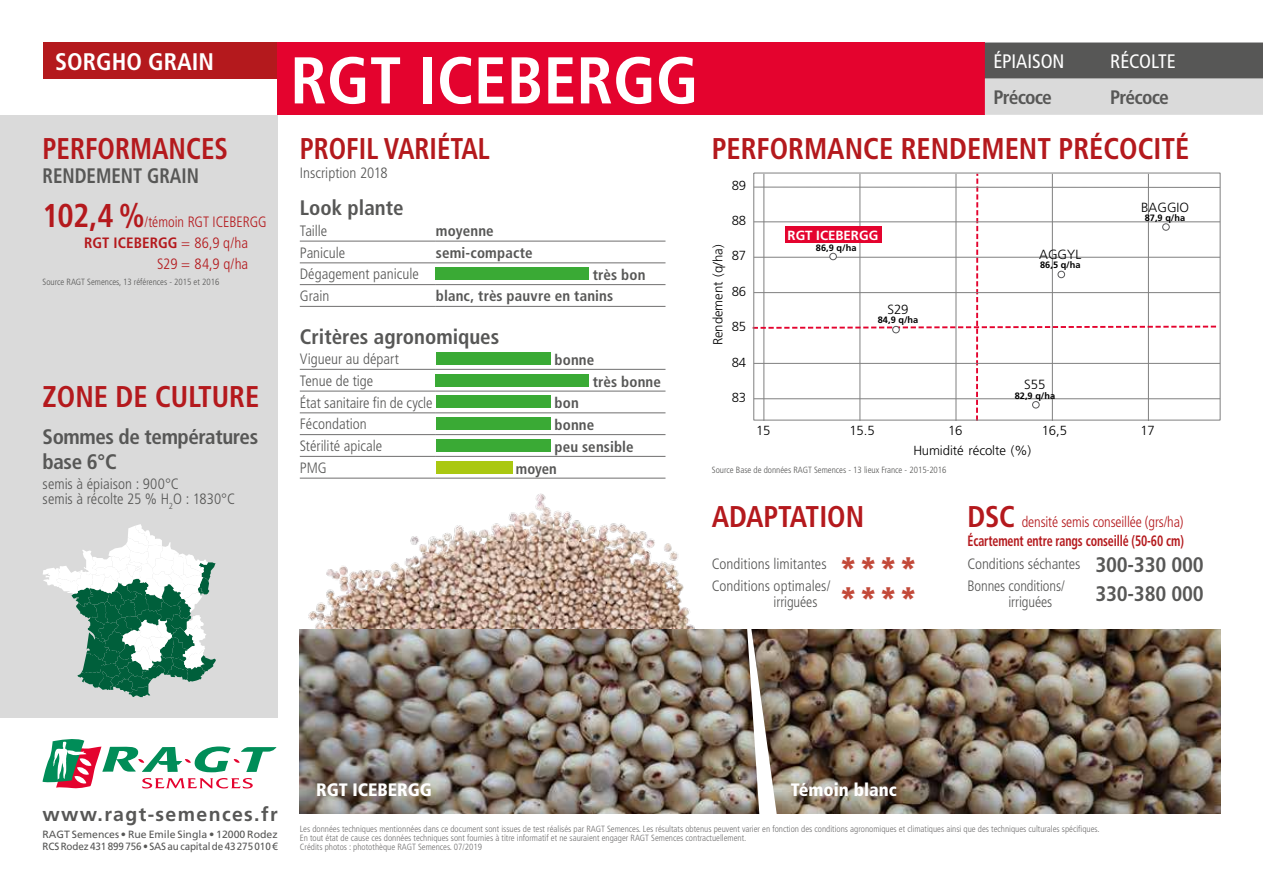
<style>
.page{position:relative;width:1263px;height:893px;background:#fff}
.page>*{position:absolute;margin:0;border:0;box-sizing:border-box;transform-origin:0 0}
.t1{font:700 condensed 66px "Frutiger LT Std";color:#fff}
.t2{font:700 condensed 30px "Frutiger LT Std";color:#b4191d;scale:.95 1}
.t3{font:700 condensed 30px "Frutiger LT Std";color:#b4191d;scale:.9 1}
.t4{font:700 condensed 24px "Frutiger LT Std";color:#fff}
.t5{font:700 condensed 21px "Frutiger LT Std";color:#575756}
.t6{font:700 condensed 21px/25.2px "Frutiger LT Std";letter-spacing:-.02em;color:#575756}
.t7{font:700 condensed 21px "Frutiger LT Std";color:#575756;scale:.9 1}
.t8{font:700 19.5px "Frutiger LT Std";letter-spacing:.07em;color:#575756}
.t9{font:condensed 19.5px "Frutiger LT Std";letter-spacing:-.005em;color:#fff}
.t10{font:700 condensed 19.5px "Frutiger LT Std";letter-spacing:-.04em;color:#575756}
.t11{font:900 condensed 18px "Frutiger LT Std";color:#fff}
.t12{font:300 condensed 15px/21.5px "Frutiger LT Std";color:#575756}
.t13{font:700 condensed 15px "Frutiger LT Std";letter-spacing:.01em;color:#575756}
.t14{font:700 condensed 15px/19.5px "Frutiger LT Std";letter-spacing:-.01em;color:#b4191d;scale:.8 1}
.t15{font:300 condensed 15px "Frutiger LT Std";letter-spacing:-.005em;color:#b4191d;scale:.95 1}
.t16{font:300 condensed 15px "Frutiger LT Std";color:#575756;scale:.96 1}
.t17{font:700 condensed 15px "Frutiger LT Std";letter-spacing:-.01em;color:#b4191d}
.t18{font:300 condensed 15px "Frutiger LT Std";letter-spacing:-.005em;color:#b4191d}
.t19{font:300 13.2px "Frutiger LT Std";letter-spacing:-.005em;color:#000}
.t20{font:700 13.2px "Frutiger LT Std";color:#fff}
.t21{font:10.5px/12.6px "Frutiger LT Std";color:#575756}
.t22{font:700 9.15px "Frutiger LT Std";color:#000}
.t23{font:300 condensed 9px/9px "Frutiger LT Std";color:#706f6f}
.t24{font:300 condensed 9px "Frutiger LT Std";color:#575756}
.s1{font-weight:700;font-size:33px}
.s2{font-weight:300}
.s3{font-weight:900;font-size:33px;color:#c24a3a}
.s4{font-size:30px}
.s5{font-weight:700;font-size:21px}
</style>
<div class="page">
<svg style="left:43px;top:739px;width:233px;height:50px"></svg>
<div style="left:0;top:115px;width:277px;height:603px;background:#dadada"></div>
<img style="left:308px;top:493px;width:387px;height:136px">
<div style="left:43px;top:43px;width:234px;height:36px;background:#b4191d"></div>
<div style="left:277px;top:43px;width:708px;height:72px;background:#e4032e"></div>
<hr style="left:300px;top:413px;width:136px;height:1px;background:#706f6f">
<hr style="left:436px;top:413px;width:229px;height:1px;background:#706f6f">
<hr style="left:300px;top:434px;width:136px;height:1px;background:#706f6f">
<hr style="left:436px;top:434px;width:229px;height:1px;background:#706f6f">
<hr style="left:300px;top:456px;width:136px;height:1px;background:#706f6f">
<hr style="left:436px;top:456px;width:229px;height:1px;background:#706f6f">
<hr style="left:300px;top:478px;width:136px;height:1px;background:#706f6f">
<hr style="left:436px;top:478px;width:229px;height:1px;background:#706f6f">
<hr style="left:300px;top:391px;width:136px;height:1px;background:#706f6f">
<hr style="left:436px;top:391px;width:229px;height:1px;background:#706f6f">
<hr style="left:300px;top:369px;width:136px;height:1px;background:#706f6f">
<hr style="left:436px;top:369px;width:229px;height:1px;background:#706f6f">
<div style="left:436px;top:352px;width:115px;height:13px;background:#3aaa35"></div>
<div style="left:436px;top:374px;width:153px;height:13px;background:#3aaa35"></div>
<div style="left:436px;top:396px;width:115px;height:12px;background:#3aaa35"></div>
<div style="left:436px;top:417px;width:115px;height:13px;background:#3aaa35"></div>
<div style="left:436px;top:439px;width:115px;height:13px;background:#3aaa35"></div>
<div style="left:436px;top:461px;width:76px;height:13px;background:#aac811"></div>
<hr style="left:300px;top:241px;width:136px;height:1px;background:#706f6f">
<hr style="left:436px;top:241px;width:229px;height:1px;background:#706f6f">
<hr style="left:300px;top:263px;width:136px;height:1px;background:#706f6f">
<hr style="left:436px;top:263px;width:229px;height:1px;background:#706f6f">
<hr style="left:300px;top:284px;width:136px;height:1px;background:#706f6f">
<hr style="left:436px;top:284px;width:229px;height:1px;background:#706f6f">
<hr style="left:300px;top:306px;width:136px;height:1px;background:#706f6f">
<hr style="left:436px;top:306px;width:229px;height:1px;background:#706f6f">
<div style="left:436px;top:267px;width:153px;height:13px;background:#3aaa35"></div>
<svg style="left:985px;top:43px;width:278px;height:72px;background:#999"></svg>
<svg style="left:43px;top:524px;width:173px;height:173px"></svg>
<svg style="left:752px;top:174px;width:468px;height:247px"></svg>
<div style="left:1162px;top:223px;width:7px;height:8px;border:1px solid #58585a;border-radius:50%"></div>
<img style="left:300px;top:629px;width:920px;height:184px">
<svg style="left:747px;top:629px;width:30px;height:185px"></svg>
<h3 class="t4" style="left:55px;top:48px;width:160px">SORGHO GRAIN</h3>
<h1 class="t1" style="left:290px;top:41px;width:410px">RGT ICEBERGG</h1>
<h3 class="t9" style="left:993px;top:50px;width:73px">ÉPIAISON</h3>
<h3 class="t9" style="left:1110px;top:50px;width:67px">RÉCOLTE</h3>
<h3 class="t10" style="left:993px;top:86px;width:60px">Précoce</h3>
<h3 class="t10" style="left:1110px;top:86px;width:60px">Précoce</h3>
<h2 class="t3" style="left:43px;top:130px;width:208px">PERFORMANCES</h2>
<h2 class="t3" style="left:300px;top:130px;width:213px">PROFIL VARIÉTAL</h2>
<h2 class="t2" style="left:712px;top:130px;width:504px">PERFORMANCE RENDEMENT PRÉCOCITÉ</h2>
<h3 class="t7" style="left:43px;top:163px;width:175px">RENDEMENT GRAIN</h3>
<h3 class="t12" style="left:300px;top:163px;width:89px">Inscription 2018</h3>
<h3 class="t15" style="left:43px;top:213px;width:237px"><span class="s1">102,4 %</span>/témoin RGT ICEBERGG</h3>
<h3 class="t17" style="left:84px;top:233px;width:165px">RGT ICEBERGG <span class="s2">= 86,9 q/ha</span></h3>
<h3 class="t18" style="left:157px;top:255px;width:93px">S29 = 84,9 q/ha</h3>
<p class="t24" style="left:43px;top:277px;width:178px">Source RAGT Semences, 13 références - 2015 et 2016</p>
<h2 class="t2" style="left:43px;top:379px;width:230px">ZONE DE CULTURE</h2>
<h3 class="t6" style="left:43px;top:424px;width:217px">Sommes de températures base 6°C</h3>
<h3 class="t12" style="left:43px;top:476px;width:194px;line-height:15px">semis à épiaison : 900°C<br>semis à récolte 25 % H<sub>2</sub>O : 1830°C</h3>
<h3 class="t5" style="left:300px;top:196px;width:105px">Look plante</h3>
<h3 class="t12" style="left:300px;top:220px;width:29px">Taille</h3>
<h3 class="t13" style="left:436px;top:222px;width:59px">moyenne</h3>
<h3 class="t12" style="left:300px;top:242px;width:47px">Panicule</h3>
<h3 class="t13" style="left:436px;top:243px;width:98px">semi-compacte</h3>
<h3 class="t12" style="left:300px;top:264px;width:121px">Dégagement panicule</h3>
<h3 class="t13" style="left:593px;top:266px;width:54px">très bon</h3>
<h3 class="t12" style="left:300px;top:285px;width:31px">Grain</h3>
<h3 class="t13" style="left:436px;top:287px;width:179px">blanc, très pauvre en tanins</h3>
<h3 class="t5" style="left:300px;top:324px;width:201px">Critères agronomiques</h3>
<h3 class="t12" style="left:300px;top:348px;width:101px">Vigueur au départ</h3>
<h3 class="t13" style="left:555px;top:351px;width:41px">bonne</h3>
<h3 class="t12" style="left:300px;top:370px;width:75px">Tenue de tige</h3>
<h3 class="t13" style="left:593px;top:372px;width:70px">très bonne</h3>
<h3 class="t12" style="left:300px;top:392px;width:134px">État sanitaire fin de cycle</h3>
<h3 class="t13" style="left:555px;top:394px;width:26px">bon</h3>
<h3 class="t12" style="left:300px;top:414px;width:69px">Fécondation</h3>
<h3 class="t13" style="left:555px;top:416px;width:41px">bonne</h3>
<h3 class="t12" style="left:300px;top:435px;width:84px">Stérilité apicale</h3>
<h3 class="t13" style="left:555px;top:438px;width:81px">peu sensible</h3>
<h3 class="t12" style="left:300px;top:457px;width:28px">PMG</h3>
<h3 class="t13" style="left:516px;top:459px;width:42px">moyen</h3>
<h3 class="t19" style="left:732px;top:178px;width:16px">89</h3>
<h3 class="t19" style="left:732px;top:213px;width:16px">88</h3>
<h3 class="t19" style="left:732px;top:248px;width:16px">87</h3>
<h3 class="t19" style="left:732px;top:284px;width:16px">86</h3>
<h3 class="t19" style="left:732px;top:319px;width:16px">85</h3>
<h3 class="t19" style="left:732px;top:354px;width:16px">84</h3>
<h3 class="t19" style="left:732px;top:390px;width:16px">83</h3>
<h3 class="t19" style="left:710px;top:345px;width:102px;rotate:-90deg">Rendement (q/ha)</h3>
<h3 class="t20" style="left:788px;top:227px;width:92px">RGT ICEBERGG</h3>
<p class="t22" style="left:816px;top:242px;width:42px">86,9 q/ha</p>
<h3 class="t19" style="left:887px;top:302px;width:23px">S29</h3>
<p class="t22" style="left:878px;top:314px;width:42px">84,9 q/ha</p>
<h3 class="t19" style="left:1039px;top:247px;width:44px">AGGYL</h3>
<p class="t22" style="left:1040px;top:260px;width:42px">86,5 q/ha</p>
<h3 class="t19" style="left:1024px;top:377px;width:23px">S55</h3>
<p class="t22" style="left:1015px;top:390px;width:42px">82,9 q/ha</p>
<h3 class="t19" style="left:1141px;top:200px;width:49px">BAGGIO</h3>
<p class="t22" style="left:1145px;top:212px;width:42px">87,9 q/ha</p>
<h3 class="t19" style="left:756px;top:423px;width:16px">15</h3>
<h3 class="t19" style="left:849px;top:423px;width:27px">15.5</h3>
<h3 class="t19" style="left:948px;top:423px;width:16px">16</h3>
<h3 class="t19" style="left:1042px;top:423px;width:27px">16,5</h3>
<h3 class="t19" style="left:1140px;top:423px;width:16px">17</h3>
<h3 class="t19" style="left:913px;top:443px;width:119px">Humidité récolte (%)</h3>
<p class="t24" style="left:712px;top:464px;width:236px">Source Base de données RAGT Semences - 13 lieux France - 2015-2016</p>
<h2 class="t2" style="left:712px;top:499px;width:162px">ADAPTATION</h2>
<h3 class="t12" style="left:712px;top:554px;width:207px">Conditions limitantes<br>Conditions optimales/ <sup>****</sup></h3>
<h3 class="t16" style="left:774px;top:594px;width:151px">irriguées <span class="s3">****</span></h3>
<h3 class="t14" style="left:967px;top:512px;width:272px"><span class="s4">DSC</span> <span class="s2">densité semis conseillée (grs/ha)<br></span>Écartement entre rangs conseillé (50-60 cm)</h3>
<h3 class="t12" style="left:967px;top:554px;width:238px">Conditions séchantes <span class="s5">300-330 000<br></span>Bonnes conditions/</h3>
<h3 class="t16" style="left:1008px;top:594px;width:47px">irriguées</h3>
<h3 class="t5" style="left:1095px;top:582px;width:110px">330-380 000</h3>
<h3 class="t8" style="left:43px;top:803px;width:237px">www.ragt-semences.fr</h3>
<p class="t21" style="left:43px;top:828px;width:237px">RAGT Semences • Rue Emile Singla • 12000 Rodez<br>RCS Rodez 431 899 756 • SAS au capital de 43 275 010 €</p>
<h3 class="t11" style="left:316px;top:779px;width:117px">RGT ICEBERGG</h3>
<h3 class="t11" style="left:791px;top:779px;width:107px">Témoin blanc</h3>
<p class="t23" style="left:300px;top:825px;width:801px">Les données techniques mentionnées dans ce document sont issues de test réalisés par RAGT Semences. Les résultats obtenus peuvent varier en fonction des conditions agronomiques et climatiques ainsi que des techniques culturales spécifiques.<br>En tout état de cause ces données techniques sont fournies à titre informatif et ne sauraient engager RAGT Semences contractuellement.<br>Crédits photos : photothèque RAGT Semences. 07/2019</p>
</div>
